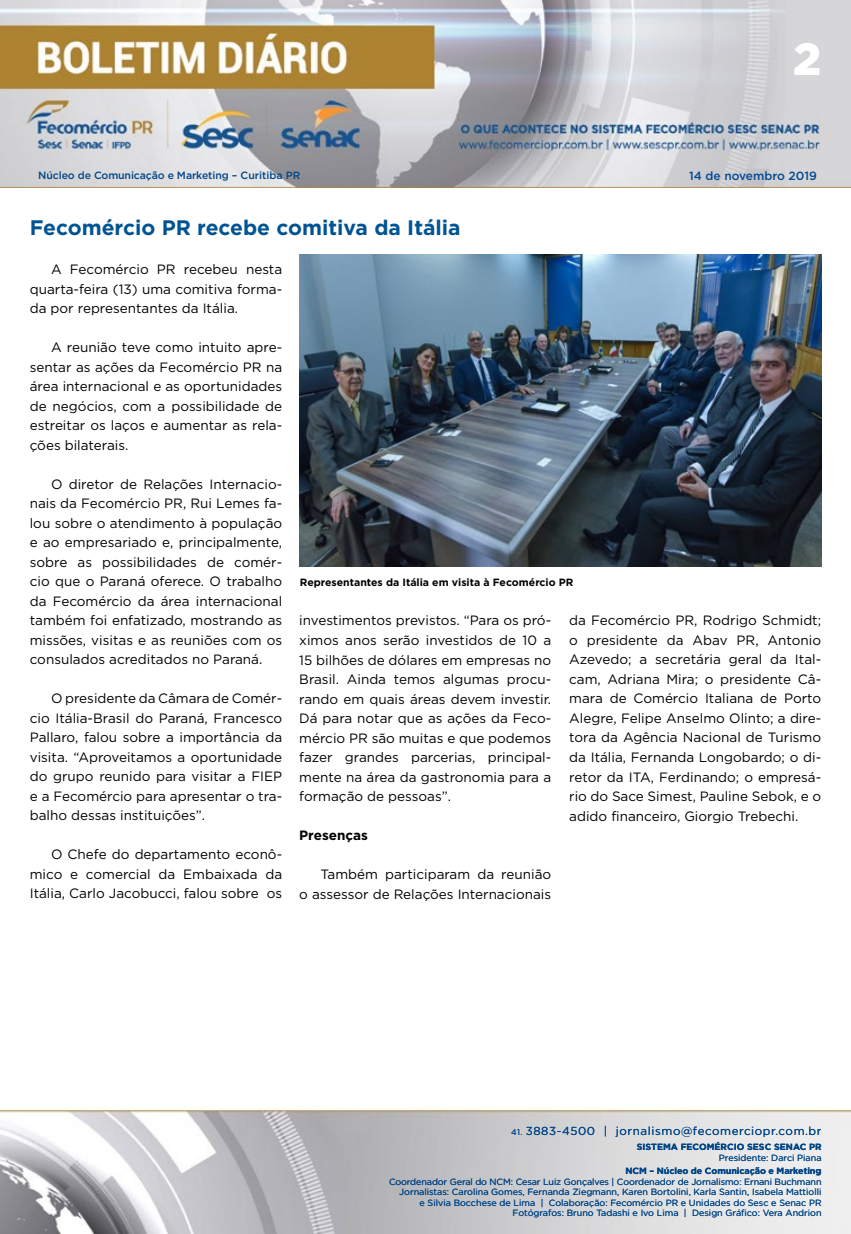
<style>
.page{position:relative;width:851px;height:1234px;background:#fff}
.page>*{position:absolute;margin:0;border:0;box-sizing:border-box;transform-origin:0 0}
.t1{font:900 45px "Gotham";color:#fff}
.t2{font:700 21px "Gotham";color:#005493}
.t3{font:13.5px/19.5px "Gotham";color:#000;text-align:justify}
.t4{font:700 13.5px "Gotham";color:#000}
.t5{font:500 11.85px "Gotham";color:#004a93}
.t6{font:11.55px "Gotham";letter-spacing:.05em;color:#004587}
.t7{font:700 10.5px "Gotham";color:#000}
.t8{font:500 10.5px "Gotham";letter-spacing:-.01em;color:#004587}
.t9{font:9px/10.5px "Gotham";color:#004587;text-align:right}
.t10{font:700 9px "Gotham";letter-spacing:-.01em;color:#004587}
.s1{font-size:8.25px}
</style>
<div class="page">
<img style="left:0;top:0;width:850px;height:188px">
<img style="left:0;top:1108px;width:850px;height:125px">
<img style="left:299px;top:255px;width:522px;height:312px">
<p class="t8" style="left:38px;top:168px;width:264px">Núcleo de Comunicação e Marketing – Curitiba PR</p>
<h2 class="t2" style="left:30px;top:214px;width:432px">Fecomércio PR recebe comitiva da Itália</h2>
<h1 class="t1" style="left:793px;top:28px;width:30px">2</h1>
<p class="t5" style="left:689px;top:167px;width:129px">14 de novembro 2019</p>
<p class="t3" style="left:30px;top:259px;width:254px;text-indent:21px">A Fecomércio PR recebeu nesta quarta-feira (13) uma comitiva forma&shy;da por representantes da Itália.</p>
<p class="t3" style="left:30px;top:337px;width:254px;text-indent:21px">A reunião teve como intuito apre&shy;sentar as ações da Fecomércio PR na área internacional e as oportunidades de negócios, com a possibilidade de estreitar os laços e aumentar as rela&shy;ções bilaterais.</p>
<p class="t3" style="left:30px;top:474px;width:254px;text-indent:21px">O diretor de Relações Internacio&shy;nais da Fecomércio PR, Rui Lemes fa&shy;lou sobre o atendimento à população e ao empresariado e, principalmente, sobre as possibilidades de comér&shy;cio que o Paraná oferece. O trabalho da Fecomércio da área internacional também foi enfatizado, mostrando as missões, visitas e as reuniões com os consulados acreditados no Paraná.</p>
<p class="t3" style="left:30px;top:688px;width:254px;text-indent:21px">O presidente da Câmara de Comér&shy;cio Itália-Brasil do Paraná, Francesco Pallaro, falou sobre a importância da visita. “Aproveitamos a oportunidade do grupo reunido para visitar a FIEP e a Fecomércio para apresentar o tra&shy;balho dessas instituições”.</p>
<p class="t3" style="left:30px;top:844px;width:254px;text-indent:21px">O Chefe do departamento econô&shy;mico e comercial da Embaixada da Itália, Carlo Jacobucci, falou sobre os</p>
<p class="t7" style="left:300px;top:575px;width:275px">Representantes da Itália em visita à Fecomércio PR</p>
<p class="t3" style="left:299px;top:610px;width:253px">investimentos previstos. “Para os pró&shy;ximos anos serão investidos de 10 a 15 bilhões de dólares em empresas no Brasil. Ainda temos algumas procu&shy;rando em quais áreas devem investir.<br>Dá para notar que as ações da Feco&shy;mércio PR são muitas e que podemos fazer grandes parcerias, principal&shy;mente na área da gastronomia para a formação de pessoas”.</p>
<p class="t4" style="left:299px;top:826px;width:70px">Presenças</p>
<p class="t3" style="left:299px;top:864px;width:253px;text-align:right">Também participaram da reunião<br>o assessor de Relações Internacionais</p>
<p class="t3" style="left:569px;top:610px;width:253px">da Fecomércio PR, Rodrigo Schmidt; o presidente da Abav PR, Antonio Azevedo; a secretária geral da Ital&shy;cam, Adriana Mira; o presidente Câ&shy;mara de Comércio Italiana de Porto Alegre, Felipe Anselmo Olinto; a dire&shy;tora da Agência Nacional de Turismo da Itália, Fernanda Longobardo; o di&shy;retor da ITA, Ferdinando; o empresá&shy;rio do Sace Simest, Pauline Sebok, e o adido financeiro, Giorgio Trebechi.</p>
<p class="t6" style="left:511px;top:1123px;width:312px"><span class="s1">41.</span> 3883-4500 | jornalismo@fecomerciopr.com.br</p>
<p class="t10" style="left:636px;top:1140px;width:186px">SISTEMA FECOMÉRCIO SESC SENAC PR</p>
<p class="t9" style="left:718px;top:1151px;width:104px">Presidente: Darci Piana</p>
<p class="t10" style="left:625px;top:1164px;width:197px">NCM – Núcleo de Comunicação e Marketing</p>
<p class="t9" style="left:389px;top:1175px;width:434px">Coordenador Geral do NCM: Cesar Luiz Gonçalves | Coordenador de Jornalismo: Ernani Buchmann Jornalistas: Carolina Gomes, Fernanda Ziegmann, Karen Bortolini, Karla Santin, Isabela Mattiolli<br>e Silvia Bocchese de Lima | Colaboração: Fecomércio PR e Unidades do Sesc e Senac PR Fotógrafos: Bruno Tadashi e Ivo Lima | Design Gráfico: Vera Andrion</p>
</div>
